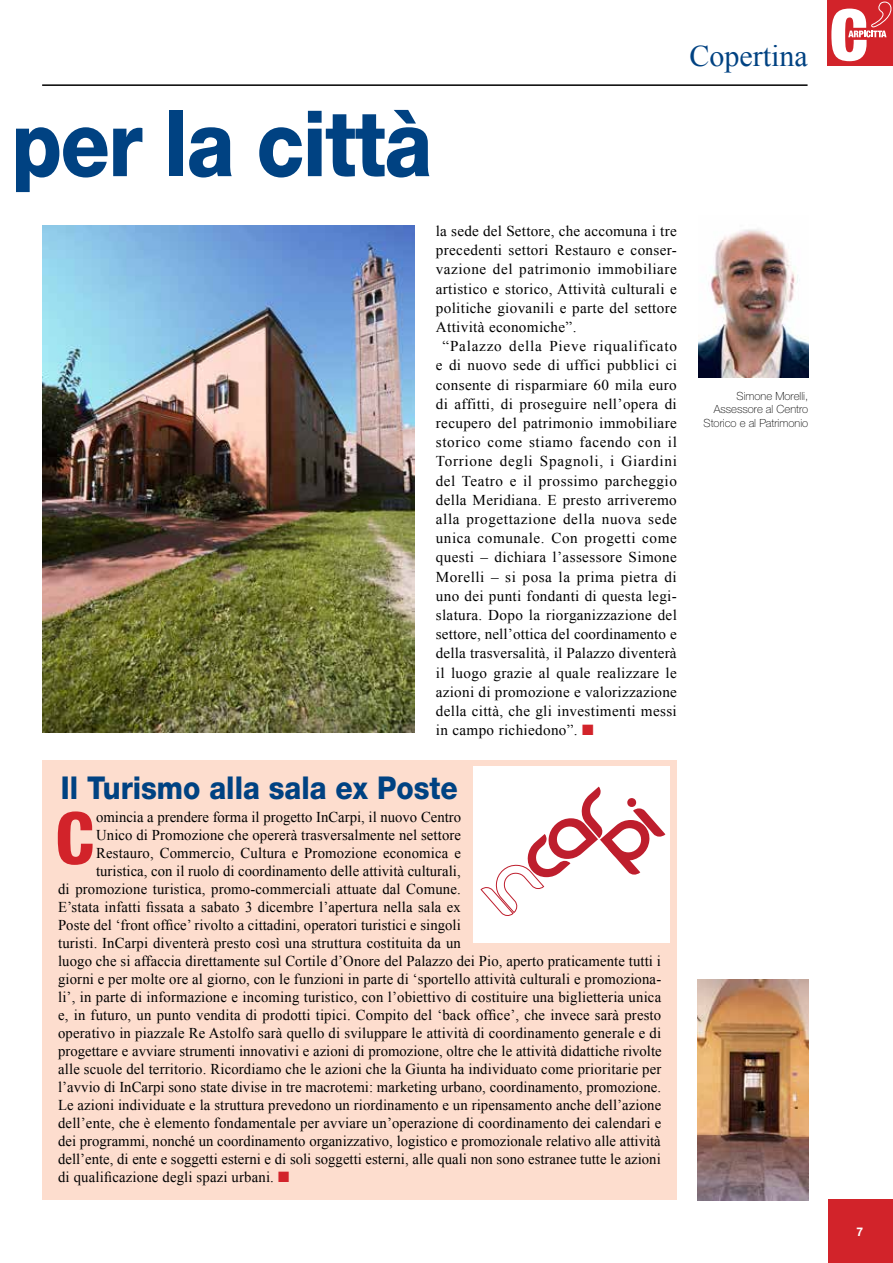
<style>
.page{position:relative;width:893px;height:1263px;background:#fff}
.page>*{position:absolute;margin:0;border:0;box-sizing:border-box;transform-origin:0 0}
.t1{font:800 91.5px "Helvetica Neue LT Std";letter-spacing:-.02em;color:#004282;scale:.88 1}
.t2{font:800 condensed 72px "Helvetica Neue LT Std";color:#d2232a}
.t3{font:800 31.5px "Helvetica Neue LT Std";color:#004282;scale:.9 1}
.t4{font:30px "Times New Roman";color:#004282}
.t5{font:15px "Times New Roman";letter-spacing:.01em;color:#000}
.t6{font:15px "Times New Roman";letter-spacing:.035em;color:#000}
.t7{font:15px "Times New Roman";letter-spacing:.04em;color:#000}
.t8{font:15px "Times New Roman";letter-spacing:.05em;color:#000}
.t9{font:15px "Times New Roman";letter-spacing:.045em;color:#000}
.t10{font:700 12px "Helvetica Neue";color:#fff}
.t11{font:100 11.25px/13.5px "Helvetica Neue LT Std";color:#000;text-align:right}
.s1{color:#d2232a}
</style>
<div class="page">
<div style="left:827px;top:0;width:66px;height:66px;background:#d2232a"></div>
<hr style="left:42px;top:84px;width:766px;height:2px;background:#000">
<div style="left:828px;top:1199px;width:65px;height:64px;background:#d2232a"></div>
<svg style="left:831px;top:1px;width:61px;height:60px"></svg>
<img style="left:698px;top:229px;width:110px;height:148px">
<div style="left:42px;top:760px;width:634px;height:439px;background:#fdddce"></div>
<img style="left:42px;top:226px;width:373px;height:507px">
<div style="left:474px;top:766px;width:196px;height:176px;background:#fff"></div>
<svg style="left:481px;top:787px;width:184px;height:129px"></svg>
<img style="left:697px;top:979px;width:111px;height:222px">
<h3 class="t4" style="left:690px;top:36px;width:120px">Copertina</h3>
<h1 class="t1" style="left:11px;top:89px;width:480px">per la città</h1>
<p class="t5" style="left:436px;top:221px;width:242px">la sede del Settore, che accomuna i tre</p>
<p class="t5" style="left:436px;top:240px;width:242px">precedenti settori Restauro e conser-</p>
<p class="t6" style="left:436px;top:259px;width:242px">vazione del patrimonio immobiliare</p>
<p class="t5" style="left:436px;top:278px;width:242px">artistico e storico, Attività culturali e</p>
<p class="t5" style="left:436px;top:298px;width:242px">politiche giovanili e parte del settore</p>
<p class="t5" style="left:436px;top:317px;width:142px">Attività economiche”.</p>
<p class="t8" style="left:443px;top:336px;width:236px">“Palazzo della Pieve riqualificato</p>
<p class="t5" style="left:436px;top:355px;width:243px">e di nuovo sede di uffici pubblici ci</p>
<p class="t5" style="left:436px;top:374px;width:242px">consente di risparmiare 60 mila euro</p>
<p class="t5" style="left:436px;top:394px;width:242px">di affitti, di proseguire nell’opera di</p>
<p class="t5" style="left:436px;top:413px;width:242px">recupero del patrimonio immobiliare</p>
<p class="t7" style="left:436px;top:432px;width:243px">storico come stiamo facendo con il</p>
<p class="t9" style="left:436px;top:451px;width:243px">Torrione degli Spagnoli, i Giardini</p>
<p class="t6" style="left:436px;top:470px;width:243px">del Teatro e il prossimo parcheggio</p>
<p class="t5" style="left:436px;top:490px;width:242px">della Meridiana. E presto arriveremo</p>
<p class="t7" style="left:436px;top:509px;width:243px">alla progettazione della nuova sede</p>
<p class="t6" style="left:436px;top:528px;width:242px">unica comunale. Con progetti come</p>
<p class="t5" style="left:436px;top:547px;width:243px">questi – dichiara l’assessore Simone</p>
<p class="t6" style="left:436px;top:566px;width:242px">Morelli – si posa la prima pietra di</p>
<p class="t5" style="left:436px;top:586px;width:242px">uno dei punti fondanti di questa legi-</p>
<p class="t5" style="left:436px;top:605px;width:242px">slatura. Dopo la riorganizzazione del</p>
<p class="t5" style="left:436px;top:624px;width:243px">settore, nell’ottica del coordinamento e</p>
<p class="t5" style="left:436px;top:643px;width:242px">della trasversalità, il Palazzo diventerà</p>
<p class="t5" style="left:436px;top:662px;width:243px">il luogo grazie al quale realizzare le</p>
<p class="t5" style="left:436px;top:682px;width:243px">azioni di promozione e valorizzazione</p>
<p class="t5" style="left:436px;top:701px;width:242px">della città, che gli investimenti messi</p>
<p class="t5" style="left:436px;top:720px;width:159px">in campo richiedono”. <span class="s1">■</span></p>
<p class="t11" style="left:704px;top:389px;width:106px">Simone Morelli,<br>Assessore al Centro<br>Storico e al Patrimonio</p>
<h3 class="t3" style="left:61px;top:769px;width:443px">Il Turismo alla sala ex Poste</h3>
<p class="t5" style="left:96px;top:807px;width:366px">omincia a prendere forma il progetto InCarpi, il nuovo Centro</p>
<p class="t5" style="left:96px;top:825px;width:366px">Unico di Promozione che opererà trasversalmente nel settore</p>
<p class="t5" style="left:96px;top:843px;width:366px">Restauro, Commercio, Cultura e Promozione economica e</p>
<p class="t5" style="left:96px;top:861px;width:366px">turistica, con il ruolo di coordinamento delle attività culturali,</p>
<p class="t5" style="left:58px;top:879px;width:404px">di promozione turistica, promo-commerciali attuate dal Comune.</p>
<p class="t5" style="left:58px;top:897px;width:404px">E’stata infatti fissata a sabato 3 dicembre l’apertura nella sala ex</p>
<p class="t5" style="left:58px;top:915px;width:404px">Poste del ‘front office’ rivolto a cittadini, operatori turistici e singoli</p>
<p class="t5" style="left:58px;top:933px;width:404px">turisti. InCarpi diventerà presto così una struttura costituita da un</p>
<p class="t5" style="left:58px;top:951px;width:604px">luogo che si affaccia direttamente sul Cortile d’Onore del Palazzo dei Pio, aperto praticamente tutti i</p>
<p class="t5" style="left:58px;top:969px;width:605px">giorni e per molte ore al giorno, con le funzioni in parte di ‘sportello attività culturali e promoziona-</p>
<p class="t5" style="left:58px;top:987px;width:605px">li’, in parte di informazione e incoming turistico, con l’obiettivo di costituire una biglietteria unica</p>
<p class="t5" style="left:58px;top:1005px;width:605px">e, in futuro, un punto vendita di prodotti tipici. Compito del ‘back office’, che invece sarà presto</p>
<p class="t5" style="left:58px;top:1023px;width:605px">operativo in piazzale Re Astolfo sarà quello di sviluppare le attività di coordinamento generale e di</p>
<p class="t5" style="left:58px;top:1041px;width:605px">progettare e avviare strumenti innovativi e azioni di promozione, oltre che le attività didattiche rivolte</p>
<p class="t5" style="left:58px;top:1059px;width:605px">alle scuole del territorio. Ricordiamo che le azioni che la Giunta ha individuato come prioritarie per</p>
<p class="t5" style="left:58px;top:1077px;width:604px">l’avvio di InCarpi sono state divise in tre macrotemi: marketing urbano, coordinamento, promozione.</p>
<p class="t5" style="left:58px;top:1095px;width:605px">Le azioni individuate e la struttura prevedono un riordinamento e un ripensamento anche dell’azione</p>
<p class="t5" style="left:58px;top:1113px;width:605px">dell’ente, che è elemento fondamentale per avviare un’operazione di coordinamento dei calendari e</p>
<p class="t5" style="left:58px;top:1131px;width:604px">dei programmi, nonché un coordinamento organizzativo, logistico e promozionale relativo alle attività</p>
<p class="t5" style="left:58px;top:1149px;width:604px">dell’ente, di ente e soggetti esterni e di soli soggetti esterni, alle quali non sono estranee tutte le azioni</p>
<p class="t5" style="left:58px;top:1167px;width:233px">di qualificazione degli spazi urbani. <span class="s1">■</span></p>
<h2 class="t2" style="left:55px;top:794px;width:40px">C</h2>
<p class="t10" style="left:857px;top:1224px;width:8px">7</p>
</div>
